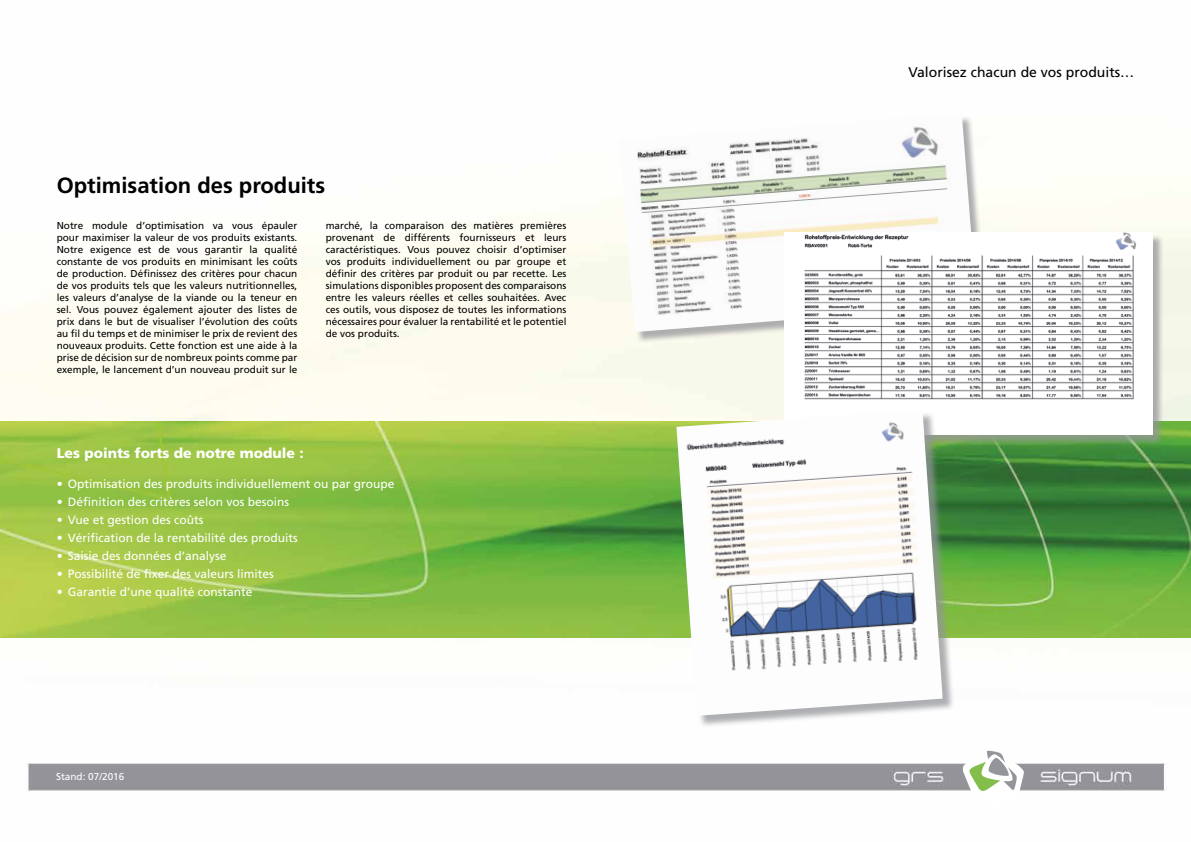
<style>
.page{position:relative;width:1191px;height:842px;background:#fff}
.page>*{position:absolute;margin:0;border:0;box-sizing:border-box;transform-origin:0 0}
.t1{font:700 22px "Frutiger CE";color:#000}
.t2{font:14px "Frutiger";color:#000}
.t3{font:900 14px "Frutiger CE";color:#fff}
.t4{font:12px "Frutiger";color:#fff}
.t5{font:10px/12px "Frutiger";color:#000;text-align:justify}
.t6{font:10px "Frutiger CE";color:#fff}
</style>
<div class="page">
<img style="left:0;top:186px;width:1191px;height:606px">
<img style="left:962px;top:758px;width:62px;height:34px">
<img style="left:1000px;top:758px;width:9px;height:18px">
<img style="left:986px;top:751px;width:19px;height:12px">
<img style="left:1003px;top:767px;width:14px;height:23px">
<img style="left:969px;top:762px;width:31px;height:29px">
<img style="left:0;top:421px;width:1191px;height:217px">
<div style="left:621px;top:115px;width:367px;height:228px;background:#939599;opacity:.75"></div>
<img style="left:619px;top:115px;width:357px;height:217px">
<div style="left:786px;top:234px;width:378px;height:212px;background:#939599;opacity:.75"></div>
<img style="left:784px;top:232px;width:368px;height:202px">
<div style="left:678px;top:411px;width:277px;height:317px;background:#939599;opacity:.75"></div>
<img style="left:676px;top:410px;width:266px;height:306px">
<h1 class="t1" style="left:57px;top:172px;width:270px">Optimisation des produits</h1>
<p class="t5" style="left:57px;top:219px;width:242px">Notre module d’optimisation va vous épauler pour maximiser la valeur de vos produits existants.<br>Notre exigence est de vous garantir la qualité constante de vos produits en minimisant les coûts de production. Définissez des critères pour chacun de vos produits tels que les valeurs nutritionnelles, les valeurs d’analyse de la viande ou la teneur en sel. Vous pouvez également ajouter des listes de prix dans le but de visualiser l’évolution des coûts au fil du temps et de minimiser le prix de revient des nouveaux produits. Cette fonction est une aide à la prise de décision sur de nombreux points comme par exemple, le lancement d’un nouveau produit sur le</p>
<p class="t5" style="left:326px;top:219px;width:242px">marché, la comparaison des matières premières provenant de différents fournisseurs et leurs caractéristiques. Vous pouvez choisir d’optimiser vos produits individuellement ou par groupe et définir des critères par produit ou par recette. Les simulations disponibles proposent des comparaisons entre les valeurs réelles et celles souhaitées. Avec ces outils, vous disposez de toutes les informations nécessaires pour évaluer la rentabilité et le potentiel de vos produits.</p>
<h2 class="t3" style="left:57px;top:444px;width:248px">Les points forts de notre module :</h2>
<p class="t4" style="left:57px;top:477px;width:339px">• Optimisation des produits individuellement ou par groupe</p>
<p class="t4" style="left:57px;top:495px;width:234px">• Définition des critères selon vos besoins</p>
<p class="t4" style="left:57px;top:513px;width:148px">• Vue et gestion des coûts</p>
<p class="t4" style="left:57px;top:531px;width:243px">• Vérification de la rentabilité des produits</p>
<p class="t4" style="left:57px;top:549px;width:171px">• Saisie des données d’analyse</p>
<p class="t4" style="left:57px;top:567px;width:219px">• Possibilité de fixer des valeurs limites</p>
<p class="t4" style="left:57px;top:585px;width:197px">• Garantie d’une qualité constante</p>
<p class="t6" style="left:56px;top:771px;width:70px">Stand: 07/2016</p>
<h2 class="t2" style="left:908px;top:64px;width:227px">Valorisez chacun de vos produits…</h2>
</div>
